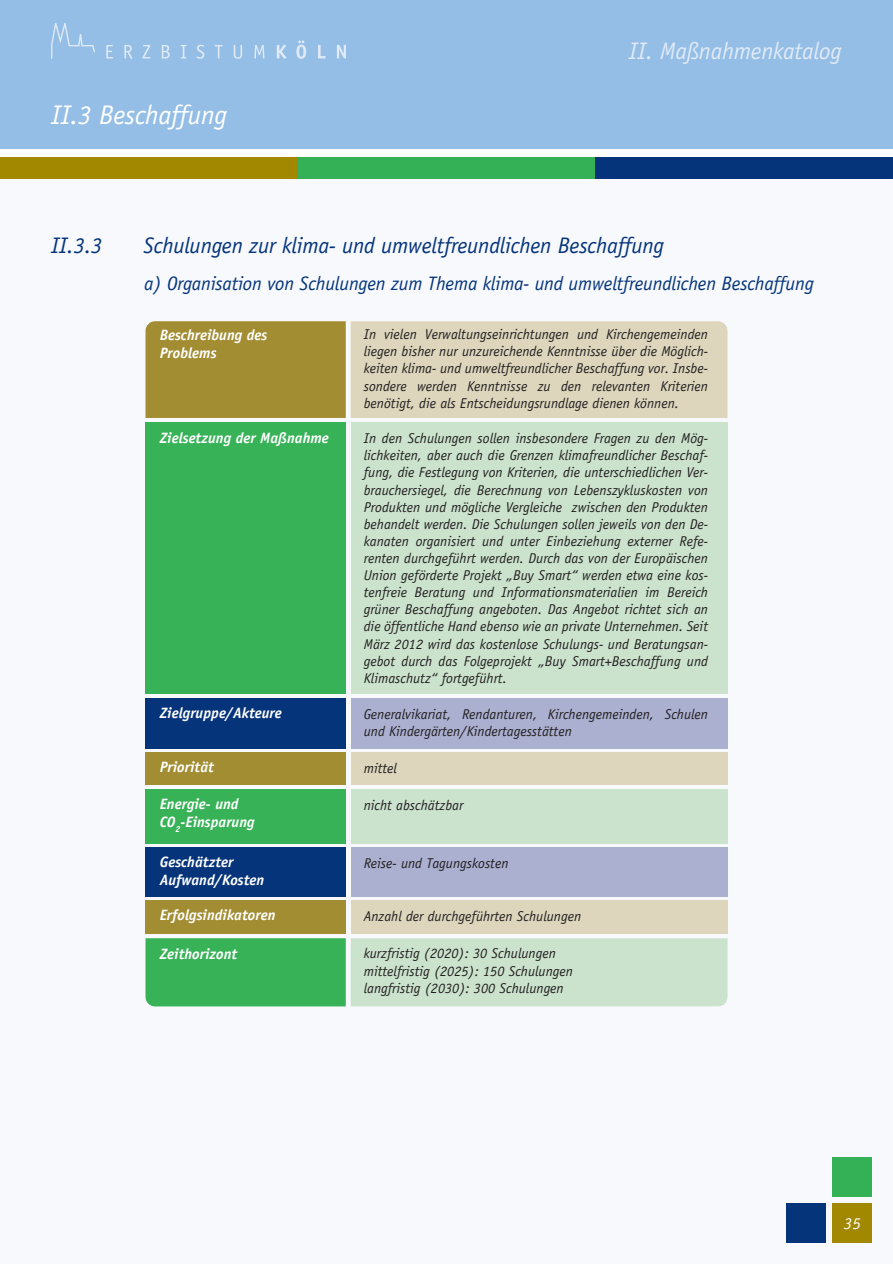
<style>
.page{position:relative;width:893px;height:1264px;background:#fff}
.page>*{position:absolute;margin:0;border:0;box-sizing:border-box;transform-origin:0 0}
.t1{font:italic 27px "Officina Sans LT";letter-spacing:-.01em;color:#fff}
.t2{font:italic 24px "Officina Sans LT";letter-spacing:-.01em;color:#e0eaf7}
.t3{font:italic 22.5px "Officina Sans LT";letter-spacing:-.01em;color:#05347a}
.t4{font:italic 19.5px "Officina Sans LT";letter-spacing:-.01em;color:#05347a}
.t5{font:italic 16.5px "Officina Sans LT";color:#fff}
.t6{font:italic 700 15px/18px "Officina Sans LT";color:#fff}
.t7{font:italic 14.25px/17.1px "Officina Sans LT";color:#231f20;text-align:justify}
</style>
<div class="page">
<svg style="left:145px;top:321px;width:583px;height:97px;background:#c9bd8e"></svg>
<div style="left:0;top:0;width:893px;height:149px;background:#94bee5"></div>
<div style="left:0;top:158px;width:298px;height:21px;background:#a28700"></div>
<div style="left:298px;top:158px;width:297px;height:21px;background:#34b156"></div>
<div style="left:595px;top:158px;width:298px;height:21px;background:#05347a"></div>
<svg style="left:106px;top:45px;width:7px;height:13px"></svg>
<svg style="left:124px;top:45px;width:8px;height:14px"></svg>
<svg style="left:143px;top:45px;width:7px;height:13px"></svg>
<svg style="left:162px;top:45px;width:8px;height:13px"></svg>
<svg style="left:181px;top:45px;width:5px;height:13px"></svg>
<svg style="left:196px;top:45px;width:8px;height:14px"></svg>
<svg style="left:215px;top:45px;width:8px;height:13px"></svg>
<svg style="left:234px;top:45px;width:8px;height:14px"></svg>
<svg style="left:254px;top:45px;width:10px;height:13px"></svg>
<svg style="left:277px;top:45px;width:9px;height:14px"></svg>
<svg style="left:296px;top:40px;width:10px;height:19px"></svg>
<svg style="left:318px;top:45px;width:8px;height:13px"></svg>
<svg style="left:337px;top:45px;width:9px;height:13px"></svg>
<svg style="left:51px;top:23px;width:44px;height:36px"></svg>
<div style="left:351px;top:422px;width:377px;height:272px;background:#cbe3cd"></div>
<div style="left:145px;top:422px;width:201px;height:272px;background:#37b257"></div>
<svg style="left:145px;top:938px;width:583px;height:68px;background:#98d2a5"></svg>
<div style="left:351px;top:698px;width:377px;height:50px;background:#abb0d1"></div>
<div style="left:145px;top:698px;width:201px;height:50px;background:#05347a"></div>
<div style="left:351px;top:752px;width:377px;height:32px;background:#ddd6bd"></div>
<div style="left:145px;top:752px;width:201px;height:32px;background:#a28d32"></div>
<div style="left:351px;top:788px;width:377px;height:55px;background:#cbe3cd"></div>
<div style="left:145px;top:788px;width:201px;height:55px;background:#37b257"></div>
<div style="left:351px;top:846px;width:377px;height:50px;background:#abb0d1"></div>
<div style="left:145px;top:846px;width:201px;height:50px;background:#05347a"></div>
<div style="left:351px;top:899px;width:377px;height:34px;background:#ddd6bd"></div>
<div style="left:145px;top:899px;width:201px;height:34px;background:#a28d32"></div>
<div style="left:833px;top:1203px;width:39px;height:39px;background:#a28700"></div>
<div style="left:786px;top:1203px;width:39px;height:39px;background:#05347a"></div>
<div style="left:833px;top:1156px;width:39px;height:39px;background:#34b156"></div>
<p class="t1" style="left:51px;top:104px;width:177px">II.3 Beschaffung</p>
<p class="t2" style="left:629px;top:42px;width:214px">II. Maßnahmenkatalog</p>
<p class="t3" style="left:51px;top:236px;width:53px">II.3.3</p>
<p class="t3" style="left:144px;top:236px;width:522px">Schulungen zur klima- und umweltfreundlichen Beschaffung</p>
<p class="t4" style="left:144px;top:276px;width:671px">a) Organisation von Schulungen zum Thema klima- und umweltfreundlichen Beschaffung</p>
<p class="t6" style="left:160px;top:327px;width:109px">Beschreibung des<br>Problems</p>
<p class="t7" style="left:364px;top:327px;width:346px">In vielen Verwaltungseinrichtungen und Kirchengemeinden liegen bisher nur unzureichende Kenntnisse über die Möglich&shy;keiten klima- und umweltfreundlicher Beschaffung vor. Insbe&shy;sondere werden Kenntnisse zu den relevanten Kriterien benötigt, die als Entscheidungsrundlage dienen können.</p>
<p class="t6" style="left:160px;top:429px;width:171px">Zielsetzung der Maßnahme</p>
<p class="t7" style="left:364px;top:431px;width:346px">In den Schulungen sollen insbesondere Fragen zu den Mög&shy;lichkeiten, aber auch die Grenzen klimafreundlicher Beschaf&shy;fung, die Festlegung von Kriterien, die unterschiedlichen Ver&shy;brauchersiegel, die Berechnung von Lebenszykluskosten von Produkten und mögliche Vergleiche zwischen den Produkten behandelt werden. Die Schulungen sollen jeweils von den De&shy;kanaten organisiert und unter Einbeziehung externer Refe&shy;renten durchgeführt werden. Durch das von der Europäischen Union geförderte Projekt „Buy Smart“ werden etwa eine kos&shy;tenfreie Beratung und Informationsmaterialien im Bereich grüner Beschaffung angeboten. Das Angebot richtet sich an die öffentliche Hand ebenso wie an private Unternehmen. Seit März 2012 wird das kostenlose Schulungs- und Beratungsan&shy;gebot durch das Folgeprojekt „Buy Smart+Beschaffung und Klimaschutz“ fortgeführt.</p>
<p class="t6" style="left:160px;top:705px;width:124px">Zielgruppe/Akteure</p>
<p class="t7" style="left:364px;top:706px;width:346px">Generalvikariat, Rendanturen, Kirchengemeinden, Schulen und Kindergärten/Kindertagesstätten</p>
<p class="t6" style="left:160px;top:759px;width:56px">Priorität</p>
<p class="t7" style="left:364px;top:760px;width:35px">mittel</p>
<p class="t6" style="left:160px;top:796px;width:96px">Energie- und<br>CO<sub>2</sub>-Einsparung</p>
<p class="t7" style="left:364px;top:797px;width:101px">nicht abschätzbar</p>
<p class="t6" style="left:160px;top:854px;width:106px">Geschätzter<br>Aufwand/Kosten</p>
<p class="t7" style="left:364px;top:855px;width:146px">Reise- und Tagungskosten</p>
<p class="t6" style="left:160px;top:907px;width:117px">Erfolgsindikatoren</p>
<p class="t7" style="left:364px;top:908px;width:219px">Anzahl der durchgeführten Schulungen</p>
<p class="t7" style="left:364px;top:946px;width:211px;text-align:left">kurzfristig (2020): 30 Schulungen mittelfristig (2025): 150 Schulungen langfristig (2030): 300 Schulungen</p>
<p class="t6" style="left:160px;top:945px;width:79px">Zeithorizont</p>
<p class="t5" style="left:844px;top:1216px;width:18px">35</p>
</div>
